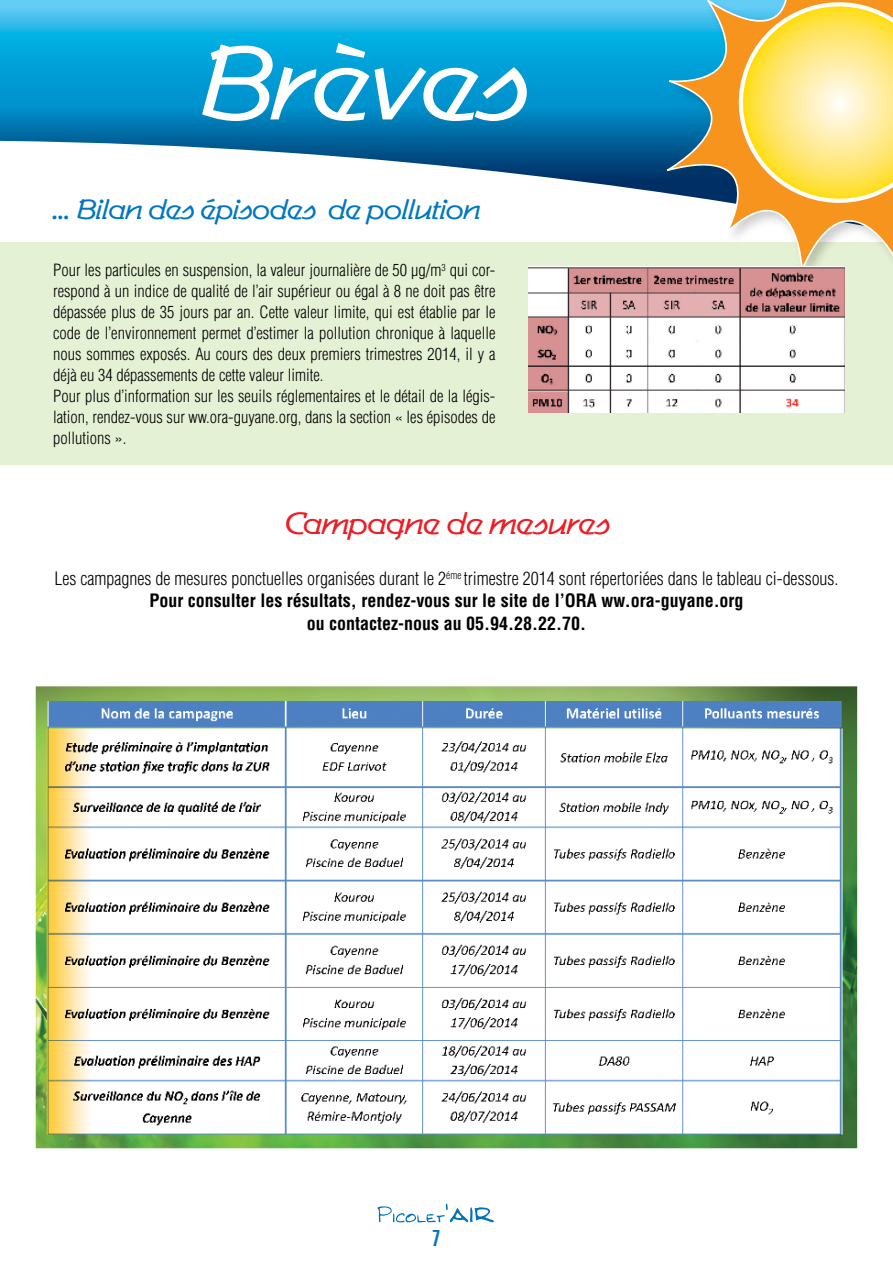
<style>
.page{position:relative;width:893px;height:1263px;background:#fff}
.page>*{position:absolute;margin:0;border:0;box-sizing:border-box;transform-origin:0 0}
.t1{font:112.5px "Apanage";color:#fff}
.t2{font:33px "Apanage";color:#ed1d24}
.t3{font:30px "Apanage";color:#0077bf}
.t4{font:900 extra-condensed 22.5px "Helvetica";color:#0072bc}
.t5{font:300 condensed 18px/22.5px "Helvetica";color:#000;text-align:center}
.t6{font:300 condensed 16.5px/21px "Helvetica";color:#000}
.s1{font-weight:700}
</style>
<div class="page">
<div style="left:0;top:242px;width:893px;height:223px;background:#e5f1d4"></div>
<svg style="left:0;top:0;width:659px;height:192px"></svg>
<img style="left:659px;top:0;width:186px;height:286px">
<svg style="left:665px;top:0;width:228px;height:278px"></svg>
<svg style="left:723px;top:0;width:170px;height:219px;background:#f5d26d"></svg>
<svg style="left:377px;top:1203px;width:117px;height:19px"></svg>
<img style="left:35px;top:686px;width:823px;height:463px">
<img style="left:528px;top:266px;width:316px;height:146px">
<h1 class="t1" style="left:201px;top:18px;width:330px">Brèves</h1>
<h3 class="t3" style="left:53px;top:192px;width:429px">… Bilan des épisodes de pollution</h3>
<p class="t6" style="left:53px;top:260px;width:444px">Pour les particules en suspension, la valeur journalière de 50 µg/m<sup>3</sup> qui cor&shy;respond à un indice de qualité de l’air supérieur ou égal à 8 ne doit pas être dépassée plus de 35 jours par an. Cette valeur limite, qui est établie par le code de l’environnement permet d’estimer la pollution chronique à laquelle nous sommes exposés. Au cours des deux premiers trimestres 2014, il y a déjà eu 34 dépassements de cette valeur limite.<br>Pour plus d’information sur les seuils réglementaires et le détail de la légis&shy;lation, rendez-vous sur ww.ora-guyane.org, dans la section « les épisodes de pollutions ».</p>
<h2 class="t2" style="left:285px;top:505px;width:327px">Campagne de mesures</h2>
<p class="t5" style="left:54px;top:567px;width:786px">Les campagnes de mesures ponctuelles organisées durant le 2<sup>éme</sup> trimestre 2014 sont répertoriées dans le tableau ci-dessous.<br><span class="s1">Pour consulter les résultats, rendez-vous sur le site de l’ORA ww.ora-guyane.org<br>ou contactez-nous au 05.94.28.22.70.</span></p>
<h3 class="t4" style="left:433px;top:1225px;width:9px">7</h3>
</div>
